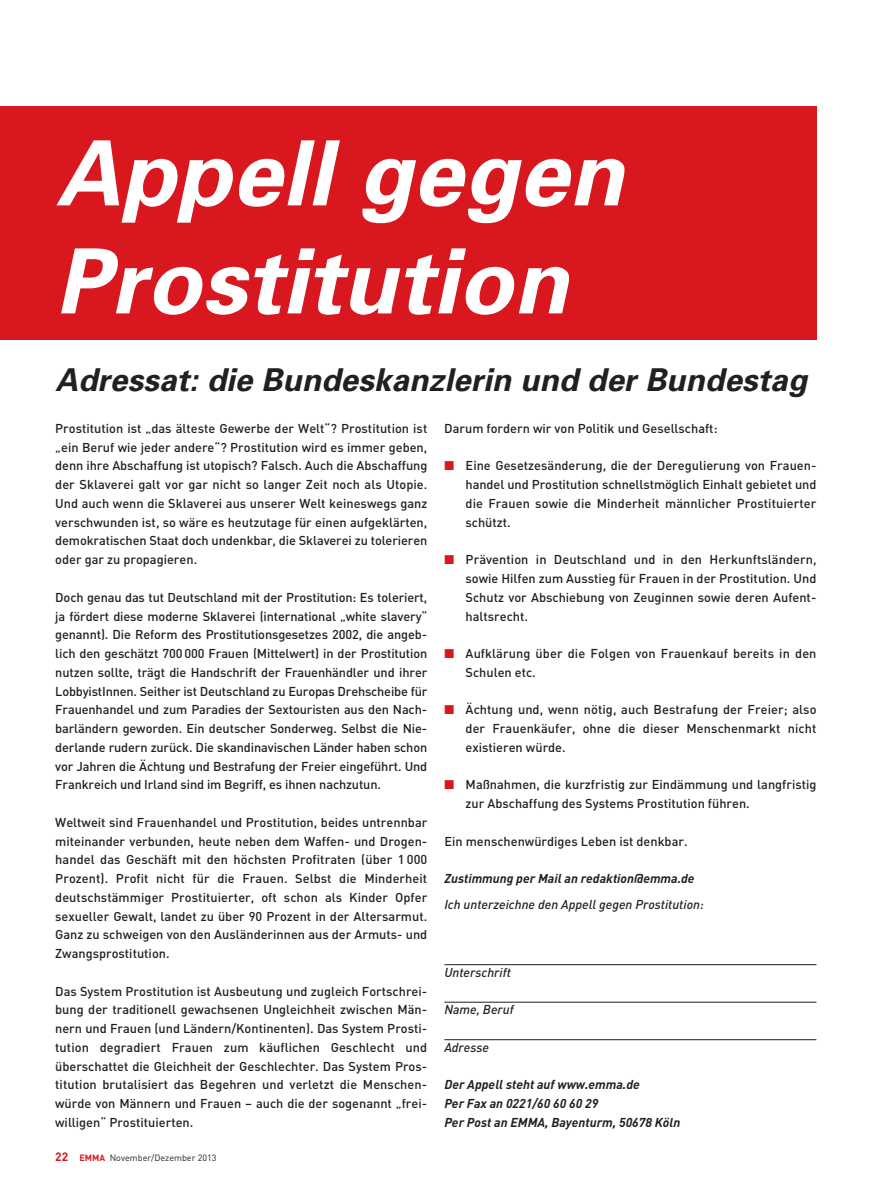
<style>
.page{position:relative;width:893px;height:1191px;background:#fff}
.page>*{position:absolute;margin:0;border:0;box-sizing:border-box;transform-origin:0 0}
.t1{font:italic 700 90px/108px "Univers";letter-spacing:.005em;color:#fff}
.t2{font:italic 700 31.5px "Univers";letter-spacing:.005em;color:#231f20}
.t3{font:500 12.75px/18.8px "DIN Pro";color:#231f20;text-align:justify}
.t4{font:italic 700 12.75px/18.8px "DIN Pro";color:#231f20}
.t5{font:italic 500 12.75px "DIN Pro";color:#231f20}
.t6{font:9px "DIN Pro";color:#231f20}
.s1{font-weight:700;font-size:12px;color:#d8171f}
.s2{font-weight:700;color:#d8171f}
.s3{color:#d8171f}
</style>
<div class="page">
<hr style="left:444px;top:964px;width:372px;height:1px;background:#231f20">
<hr style="left:444px;top:1001px;width:372px;height:1px;background:#231f20">
<hr style="left:444px;top:1039px;width:372px;height:1px;background:#231f20">
<div style="left:0;top:106px;width:816px;height:234px;background:#d8171f"></div>
<h1 class="t1" style="left:55px;top:116px;width:570px">Appell gegen<br>Prostitution</h1>
<h2 class="t2" style="left:55px;top:360px;width:753px">Adressat: die Bundeskanzlerin und der Bundestag</h2>
<p class="t3" style="left:55px;top:418px;width:374px">Prostitution ist „das älteste Gewerbe der Welt“? Prostitution ist „ein Beruf wie jeder andere“? Prostitution wird es immer geben, denn ihre Abschaffung ist utopisch? Falsch. Auch die Abschaffung der Sklaverei galt vor gar nicht so langer Zeit noch als Utopie.<br>Und auch wenn die Sklaverei aus unserer Welt keineswegs ganz verschwunden ist, so wäre es heutzutage für einen aufgeklärten, demokratischen Staat doch undenkbar, die Sklaverei zu tolerieren oder gar zu propagieren.</p>
<p class="t3" style="left:55px;top:587px;width:374px">Doch genau das tut Deutschland mit der Prostitution: Es toleriert, ja fördert diese moderne Sklaverei (international „white slavery“ genannt). Die Reform des Prostitutionsgesetzes 2002, die angeb&shy;lich den geschätzt 700 000 Frauen (Mittelwert) in der Prostitution nutzen sollte, trägt die Handschrift der Frauenhändler und ihrer LobbyistInnen. Seither ist Deutschland zu Europas Drehscheibe für Frauenhandel und zum Paradies der Sextouristen aus den Nach&shy;barländern geworden. Ein deutscher Sonderweg. Selbst die Nie&shy;derlande rudern zurück. Die skandinavischen Länder haben schon vor Jahren die Ächtung und Bestrafung der Freier eingeführt. Und Frankreich und Irland sind im Begriff, es ihnen nachzutun.</p>
<p class="t3" style="left:55px;top:812px;width:374px">Weltweit sind Frauenhandel und Prostitution, beides untrennbar miteinander verbunden, heute neben dem Waffen- und Drogen&shy;handel das Geschäft mit den höchsten Profitraten (über 1 000<br>Prozent). Profit nicht für die Frauen. Selbst die Minderheit deutschstämmiger Prostituierter, oft schon als Kinder Opfer sexueller Gewalt, landet zu über 90 Prozent in der Altersarmut.<br>Ganz zu schweigen von den Ausländerinnen aus der Armuts- und Zwangsprostitution.</p>
<p class="t3" style="left:55px;top:981px;width:374px">Das System Prostitution ist Ausbeutung und zugleich Fortschrei&shy;bung der traditionell gewachsenen Ungleichheit zwischen Män&shy;nern und Frauen (und Ländern/Kontinenten). Das System Prosti&shy;tution degradiert Frauen zum käuflichen Geschlecht und überschattet die Gleichheit der Geschlechter. Das System Pros&shy;titution brutalisiert das Begehren und verletzt die Menschen&shy;würde von Männern und Frauen – auch die der sogenannt „frei&shy;willigen“ Prostituierten.</p>
<p class="t6" style="left:55px;top:1151px;width:163px"><span class="s1">22</span> <span class="s2">EMMA</span> November/Dezember 2013</p>
<p class="t3" style="left:444px;top:418px;width:275px">Darum fordern wir von Politik und Gesellschaft:</p>
<p class="t3" style="left:466px;top:456px;width:352px;text-indent:-21px"><span class="s3">■</span> Eine Gesetzesänderung, die der Deregulierung von Frauen&shy;handel und Prostitution schnellstmöglich Einhalt gebietet und die Frauen sowie die Minderheit männlicher Prostituierter schützt.</p>
<p class="t3" style="left:466px;top:550px;width:352px;text-indent:-21px"><span class="s3">■</span> Prävention in Deutschland und in den Herkunftsländern, sowie Hilfen zum Ausstieg für Frauen in der Prostitution. Und Schutz vor Abschiebung von Zeuginnen sowie deren Aufent&shy;haltsrecht.</p>
<p class="t3" style="left:466px;top:643px;width:352px;text-indent:-21px"><span class="s3">■</span> Aufklärung über die Folgen von Frauenkauf bereits in den<br>Schulen etc.</p>
<p class="t3" style="left:466px;top:700px;width:352px;text-indent:-21px"><span class="s3">■</span> Ächtung und, wenn nötig, auch Bestrafung der Freier; also der Frauenkäufer, ohne die dieser Menschenmarkt nicht existieren würde.</p>
<p class="t3" style="left:466px;top:775px;width:352px;text-indent:-21px"><span class="s3">■</span> Maßnahmen, die kurzfristig zur Eindämmung und langfristig zur Abschaffung des Systems Prostitution führen.</p>
<p class="t3" style="left:444px;top:831px;width:245px">Ein menschenwürdiges Leben ist denkbar.</p>
<p class="t4" style="left:444px;top:868px;width:252px">Zustimmung per Mail an redaktion@emma.de</p>
<p class="t5" style="left:444px;top:896px;width:261px">Ich unterzeichne den Appell gegen Prostitution:</p>
<p class="t5" style="left:444px;top:964px;width:68px">Unterschrift</p>
<p class="t5" style="left:444px;top:1001px;width:71px">Name, Beruf</p>
<p class="t5" style="left:444px;top:1039px;width:46px">Adresse</p>
<p class="t4" style="left:444px;top:1075px;width:237px">Der Appell steht auf www.emma.de<br>Per Fax an 0221/60 60 60 29<br>Per Post an EMMA, Bayenturm, 50678 Köln</p>
</div>
